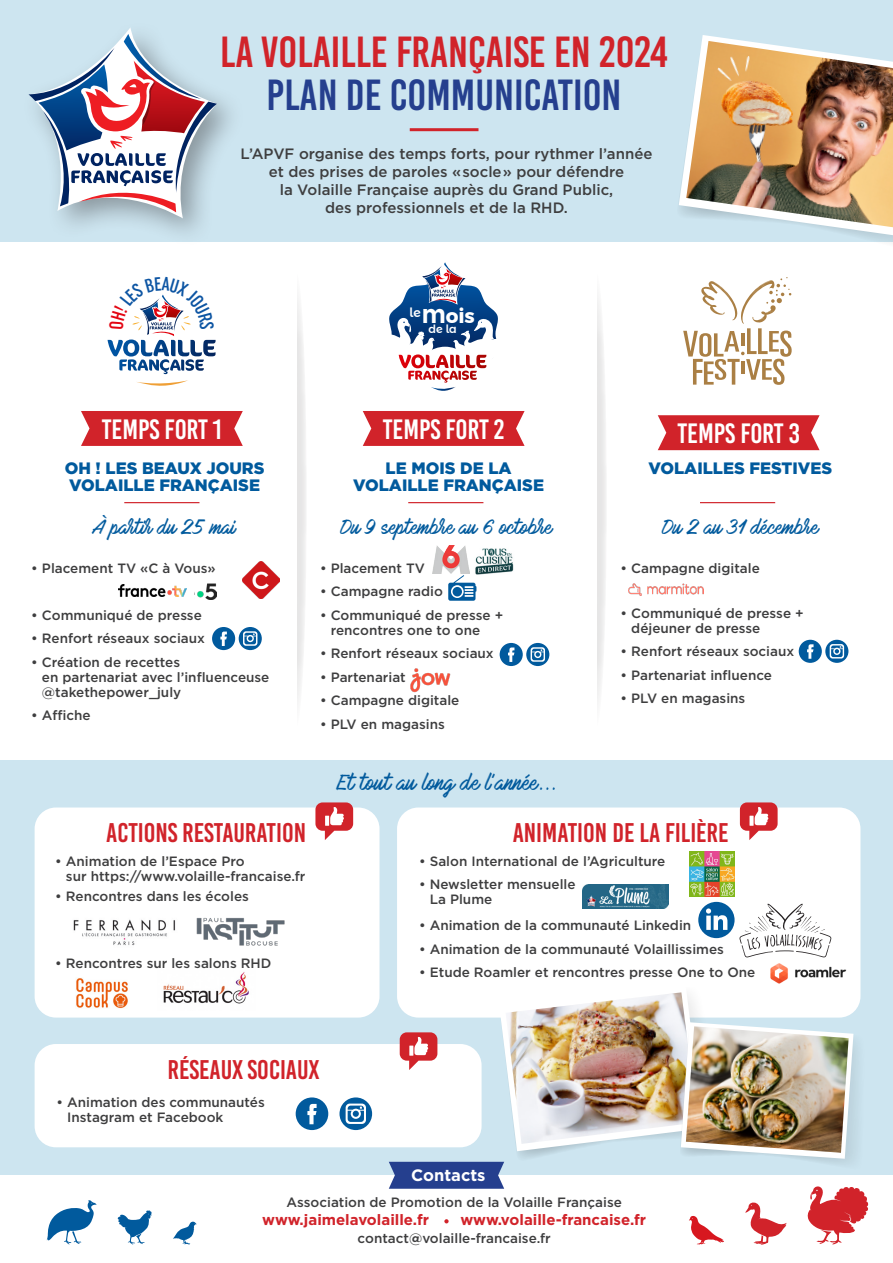
<style>
.page{position:relative;width:893px;height:1263px;background:#fff}
.page>*{position:absolute;margin:0;border:0;box-sizing:border-box;transform-origin:0 0}
.TITRE_BLEU{font:43.5px "Bebas Kai";color:#d1232a}
.TITRE_BLEU-2{font:43.5px "Bebas Kai";color:#253f8e}
.t1{font:27.9px "Bebas Kai";color:#fff}
.TITRE_BLEU-3{font:27px "Bebas Kai";color:#d1232a}
.t2{font:700 19.95px "Montserrat Alternates";color:#fff}
.t3{font:19.5px "Mark My Words";color:#015a9d}
.t4{font:18px "Mark My Words";color:#015a9d}
.t5{font:900 16.5px "Gotham";color:#015a9d}
.t6{font:700 16.5px "Gotham";color:#fff}
.t7{font:500 15px/18px "Gotham";color:#3e3e3f;text-align:center}
.t8{font:700 15px "Gotham";color:#d1232a}
.t9{font:500 13.5px/15px "Gotham";color:#3e3e3f}
.t10{font:500 12.6px "Montserrat Alternates";color:#fff}
.t11{font:500 11.25px "Montserrat Alternates";color:#fff}
.s1{font-weight:700}
</style>
<div class="page">
<div style="left:0;top:760px;width:893px;height:415px;background:#cde5f0"></div>
<div style="left:0;top:0;width:893px;height:242px;background:#cde5f0"></div>
<div style="left:20px;top:19px;width:226px;height:229px;background:#231f20;opacity:.4"></div>
<svg style="left:29px;top:27px;width:188px;height:191px"></svg>
<hr style="left:410px;top:128px;width:68px;height:3px;background:#d1232a">
<svg style="left:683px;top:277px;width:109px;height:108px"></svg>
<div style="left:286px;top:272px;width:21px;height:455px;background:linear-gradient(to bottom,#eee,#eeeded);border-radius:50%"></div>
<div style="left:276px;top:250px;width:21px;height:528px;background:#fff"></div>
<div style="left:586px;top:272px;width:21px;height:455px;background:linear-gradient(to bottom,#eee,#eeeded);border-radius:50%"></div>
<div style="left:576px;top:250px;width:21px;height:528px;background:#fff"></div>
<hr style="left:124px;top:502px;width:75px;height:1px;background:#d1232a">
<hr style="left:408px;top:502px;width:75px;height:1px;background:#d1232a">
<hr style="left:700px;top:502px;width:75px;height:1px;background:#d1232a">
<svg style="left:81px;top:411px;width:162px;height:35px;background:#d32f35"></svg>
<svg style="left:363px;top:411px;width:162px;height:35px;background:#d32f35"></svg>
<svg style="left:658px;top:415px;width:161px;height:35px;background:#d32f35"></svg>
<img style="left:410px;top:668px;width:41px;height:25px">
<img style="left:118px;top:585px;width:69px;height:12px">
<img style="left:432px;top:545px;width:37px;height:28px">
<img style="left:475px;top:548px;width:39px;height:27px">
<img style="left:197px;top:583px;width:19px;height:17px">
<img style="left:243px;top:562px;width:36px;height:36px">
<svg style="left:212px;top:627px;width:50px;height:23px"></svg>
<svg style="left:500px;top:643px;width:49px;height:23px"></svg>
<svg style="left:799px;top:640px;width:49px;height:23px"></svg>
<img style="left:628px;top:584px;width:76px;height:11px">
<div style="left:35px;top:807px;width:344px;height:210px;background:#fff;border-radius:21px"></div>
<div style="left:35px;top:1044px;width:447px;height:103px;background:#fff;border-radius:21px"></div>
<div style="left:397px;top:807px;width:463px;height:210px;background:#fff;border-radius:21px"></div>
<svg style="left:315px;top:802px;width:38px;height:38px"></svg>
<svg style="left:325px;top:816px;width:4px;height:10px"></svg>
<svg style="left:740px;top:802px;width:38px;height:38px"></svg>
<div style="left:749px;top:816px;width:5px;height:10px;background:#fff"></div>
<img style="left:163px;top:972px;width:86px;height:32px">
<img style="left:76px;top:978px;width:52px;height:31px">
<svg style="left:296px;top:1097px;width:32px;height:33px"></svg>
<svg style="left:339px;top:1097px;width:33px;height:33px"></svg>
<svg style="left:679px;top:35px;width:214px;height:200px"></svg>
<img style="left:686px;top:41px;width:207px;height:186px">
<svg style="left:117px;top:1210px;width:35px;height:34px"></svg>
<svg style="left:47px;top:1200px;width:50px;height:44px"></svg>
<svg style="left:137px;top:380px;width:51px;height:6px"></svg>
<svg style="left:389px;top:262px;width:109px;height:129px"></svg>
<svg style="left:448px;top:575px;width:28px;height:26px"></svg>
<svg style="left:173px;top:1221px;width:24px;height:23px"></svg>
<img style="left:389px;top:985px;width:480px;height:260px">
<img style="left:73px;top:919px;width:102px;height:27px">
<img style="left:196px;top:917px;width:89px;height:29px">
<img style="left:583px;top:884px;width:86px;height:24px">
<img style="left:765px;top:963px;width:85px;height:25px">
<img style="left:689px;top:851px;width:46px;height:45px">
<svg style="left:698px;top:902px;width:133px;height:55px"></svg>
<svg style="left:108px;top:294px;width:108px;height:80px"></svg>
<p class="TITRE_BLEU" style="left:220px;top:28px;width:449px">LA VOLAILLE FRANÇAISE EN 2024</p>
<p class="TITRE_BLEU-2" style="left:267px;top:72px;width:356px">PLAN DE COMMUNICATION</p>
<p class="t7" style="left:240px;top:144px;width:414px">L’APVF organise des temps forts, pour rythmer l’année et des prises de paroles « socle » pour défendre<br>la Volaille Française auprès du Grand Public,<br>des professionnels et de la RHD.</p>
<p class="t2" style="left:422px;top:299px;width:54px">Mois</p>
<p class="t10" style="left:410px;top:303px;width:13px">le</p>
<p class="t11" style="left:429px;top:320px;width:30px">de la</p>
<p class="t1" style="left:102px;top:414px;width:122px">TEMPS FORT 1</p>
<p class="t1" style="left:383px;top:414px;width:123px">TEMPS FORT 2</p>
<p class="t1" style="left:677px;top:418px;width:124px">TEMPS FORT 3</p>
<p class="t5" style="left:65px;top:457px;width:201px">OH ! LES BEAUX JOURS</p>
<p class="t5" style="left:69px;top:473px;width:192px">VOLAILLE FRANÇAISE</p>
<p class="t5" style="left:386px;top:457px;width:127px">LE MOIS DE LA</p>
<p class="t5" style="left:353px;top:473px;width:192px">VOLAILLE FRANÇAISE</p>
<p class="t5" style="left:649px;top:457px;width:185px">VOLAILLES FESTIVES</p>
<p class="t4" style="left:93px;top:517px;width:144px">À partir du 25 mai</p>
<p class="t4" style="left:340px;top:517px;width:214px">Du 9 septembre au 6 octobre</p>
<p class="t4" style="left:662px;top:517px;width:158px">Du 2 au 31 décembre</p>
<p class="t9" style="left:31px;top:560px;width:186px">• Placement TV «C à Vous»</p>
<p class="t9" style="left:31px;top:607px;width:172px">• Communiqué de presse</p>
<p class="t9" style="left:31px;top:631px;width:175px">• Renfort réseaux sociaux</p>
<p class="t9" style="left:42px;top:654px;width:229px;text-indent:-11px">• Création de recettes<br>en partenariat avec l’influenceuse @takethepower_july</p>
<p class="t9" style="left:31px;top:708px;width:61px">• Affiche</p>
<p class="t9" style="left:320px;top:560px;width:106px">• Placement TV</p>
<p class="t9" style="left:320px;top:584px;width:124px">• Campagne radio</p>
<p class="t9" style="left:331px;top:607px;width:174px;text-indent:-11px">• Communiqué de presse + rencontres one to one</p>
<p class="t9" style="left:320px;top:646px;width:175px">• Renfort réseaux sociaux</p>
<p class="t9" style="left:320px;top:669px;width:87px">• Partenariat</p>
<p class="t9" style="left:320px;top:693px;width:141px">• Campagne digitale</p>
<p class="t9" style="left:320px;top:716px;width:126px">• PLV en magasins</p>
<p class="t9" style="left:621px;top:560px;width:141px">• Campagne digitale</p>
<p class="t9" style="left:631px;top:605px;width:174px;text-indent:-11px">• Communiqué de presse + déjeuner de presse</p>
<p class="t9" style="left:621px;top:644px;width:175px">• Renfort réseaux sociaux</p>
<p class="t9" style="left:621px;top:667px;width:153px">• Partenariat influence</p>
<p class="t9" style="left:621px;top:691px;width:126px">• PLV en magasins</p>
<p class="TITRE_BLEU-3" style="left:106px;top:819px;width:201px">ACTIONS RESTAURATION</p>
<p class="t9" style="left:66px;top:853px;width:241px;text-indent:-11px">• Animation de l’Espace Pro<br>sur https://www.volaille-francaise.fr</p>
<p class="t9" style="left:55px;top:889px;width:195px">• Rencontres dans les écoles</p>
<p class="t9" style="left:55px;top:956px;width:218px">• Rencontres sur les salons RHD</p>
<p class="t3" style="left:337px;top:772px;width:222px">Et tout au long de l’année...</p>
<p class="TITRE_BLEU-3" style="left:513px;top:818px;width:217px">ANIMATION DE LA FILIÈRE</p>
<p class="t9" style="left:419px;top:853px;width:248px">• Salon International de l’Agriculture</p>
<p class="t9" style="left:430px;top:877px;width:147px;text-indent:-11px">• Newsletter mensuelle<br>La Plume</p>
<p class="t9" style="left:419px;top:918px;width:274px">• Animation de la communauté Linkedin</p>
<p class="t9" style="left:419px;top:941px;width:306px">• Animation de la communauté Volaillissimes</p>
<p class="t9" style="left:419px;top:965px;width:338px">• Etude Roamler et rencontres presse One to One</p>
<p class="TITRE_BLEU-3" style="left:168px;top:1055px;width:153px">RÉSEAUX SOCIAUX</p>
<p class="t9" style="left:67px;top:1094px;width:199px;text-indent:-11px">• Animation des communautés<br>Instagram et Facebook</p>
<p class="t6" style="left:411px;top:1165px;width:76px">Contacts</p>
<p class="t9" style="left:287px;top:1195px;width:337px">Association de Promotion de la Volaille Française</p>
<p class="t8" style="left:262px;top:1211px;width:168px">www.jaimelavolaille.fr</p>
<p class="t8" style="left:461px;top:1211px;width:187px">www.volaille-francaise.fr</p>
<p class="t9" style="left:358px;top:1231px;width:195px">contact<span class="s1">@</span>volaille-francaise.fr</p>
</div>
